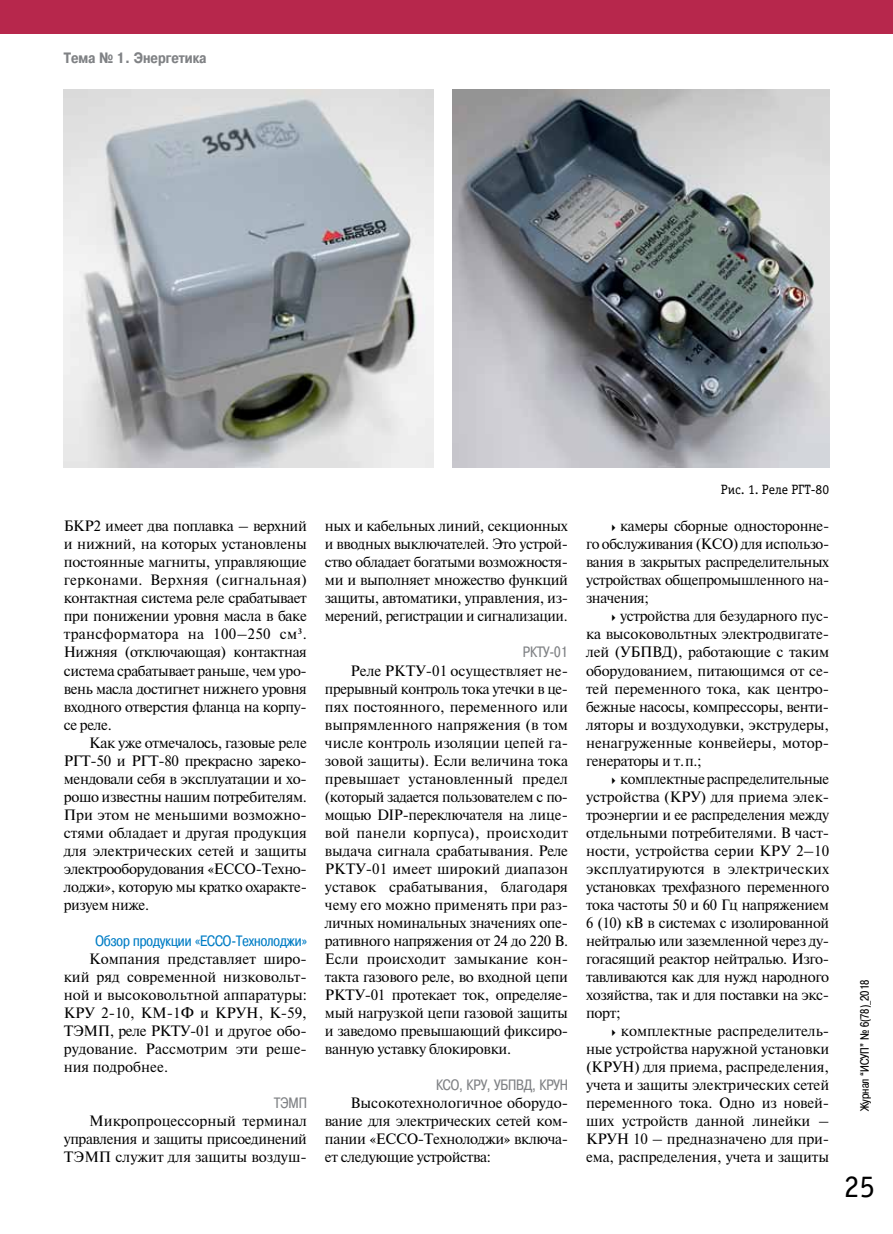
<style>
.page{position:relative;width:893px;height:1234px;background:#fff}
.page>*{position:absolute;margin:0;border:0;box-sizing:border-box;transform-origin:0 0}
.t1{font:31.5px "Officina Serif C";color:#000}
.t2{font:15px/18px "Newton";letter-spacing:-.025em;color:#000;text-align:justify}
.t3{font:15px "Pragmatica Cond C";color:#007dc5}
.t4{font:15px "Pragmatica Cond C";color:#808285}
.t5{font:700 15px "Pragmatica Cond C";color:#808285}
.t6{font:13.5px "Officina Serif C";color:#000}
.t7{font:12px "Pragmatica Cond C";color:#000}
</style>
<div class="page">
<div style="left:0;top:0;width:893px;height:34px;background:#b7274c"></div>
<img style="left:64px;top:90px;width:370px;height:377px">
<img style="left:452px;top:90px;width:377px;height:377px">
<p class="t5" style="left:64px;top:50px;width:144px">Тема № 1. Энергетика</p>
<p class="t2" style="left:64px;top:516px;width:245px">БКР2 имеет два поплавка – верхний и нижний, на которых установлены постоянные магниты, управляющие герконами. Верхняя (сигнальная) контактная система реле срабатывает при понижении уровня масла в баке трансформатора на 100–250 см³.<br>Нижняя (отключающая) контактная система срабатывает раньше, чем уро&shy;вень масла достигнет нижнего уровня входного отверстия фланца на корпу&shy;се реле.</p>
<p class="t2" style="left:64px;top:732px;width:245px;text-indent:26px">Как уже отмечалось, газовые реле РГТ-50 и РГТ-80 прекрасно зареко&shy;мендовали себя в эксплуатации и хо&shy;рошо известны нашим потребителям.<br>При этом не меньшими возможно&shy;стями обладает и другая продукция для электрических сетей и защиты электрооборудования «ECCO-Техно&shy;лоджи», которую мы кратко охаракте&shy;ризуем ниже.</p>
<p class="t3" style="left:95px;top:931px;width:213px">Обзор продукции «ЕССО-Технолоджи»</p>
<p class="t2" style="left:64px;top:948px;width:245px;text-indent:26px">Компания представляет широ&shy;кий ряд современной низковольт&shy;ной и высоковольтной аппаратуры:<br>КРУ 2-10, КМ‑1Ф и КРУН, К‑59, ТЭМП, реле РКТУ‑01 и другое обо&shy;рудование. Рассмотрим эти реше&shy;ния подробнее.</p>
<p class="t4" style="left:274px;top:1093px;width:34px">ТЭМП</p>
<p class="t2" style="left:64px;top:1110px;width:245px;text-indent:26px">Микропроцессорный терминал управления и защиты присоединений ТЭМП служит для защиты воздуш-</p>
<p class="t2" style="left:325px;top:516px;width:245px">ных и кабельных линий, секционных и вводных выключателей. Это устрой&shy;ство обладает богатыми возможностя&shy;ми и выполняет множество функций защиты, автоматики, управления, из&shy;мерений, регистрации и сигнализации.</p>
<p class="t4" style="left:523px;top:643px;width:47px">РКТУ‑01</p>
<p class="t2" style="left:325px;top:660px;width:245px;text-indent:26px">Реле РКТУ‑01 осуществляет не&shy;прерывный контроль тока утечки в це&shy;пях постоянного, переменного или выпрямленного напряжения (в том числе контроль изоляции цепей га&shy;зовой защиты). Если величина тока превышает установленный предел (который задается пользователем с по&shy;мощью DIP-переключателя на лице&shy;вой панели корпуса), происходит выдача сигнала срабатывания. Реле РКТУ‑01 имеет широкий диапазон уставок срабатывания, благодаря чему его можно применять при раз&shy;личных номинальных значениях опе&shy;ративного напряжения от 24 до 220 В.<br>Если происходит замыкание кон&shy;такта газового реле, во входной цепи РКТУ‑01 протекает ток, определяе&shy;мый нагрузкой цепи газовой защиты и заведомо превышающий фиксиро&shy;ванную уставку блокировки.</p>
<p class="t4" style="left:436px;top:1075px;width:134px">КСО, КРУ, УБПВД, КРУН</p>
<p class="t2" style="left:325px;top:1092px;width:245px;text-indent:26px">Высокотехнологичное оборудо&shy;вание для электрических сетей ком&shy;пании «ЕССО-Технолоджи» включа&shy;ет следующие устройства:</p>
<p class="t6" style="left:721px;top:482px;width:110px">Рис. 1. Реле РГТ‑80</p>
<p class="t2" style="left:586px;top:516px;width:245px;text-indent:34px">камеры сборные односторонне&shy;го обслуживания (КСО) для использо&shy;вания в закрытых распределительных устройствах общепромышленного на&shy;значения;</p>
<p class="t2" style="left:586px;top:606px;width:245px;text-indent:34px">устройства для безударного пус&shy;ка высоковольтных электродвигате&shy;лей (УБПВД), работающие с таким оборудованием, питающимся от се&shy;тей переменного тока, как центро&shy;бежные насосы, компрессоры, венти&shy;ляторы и воздуходувки, экструдеры, ненагруженные конвейеры, мотор&shy;генераторы и т.п.;</p>
<p class="t2" style="left:586px;top:768px;width:245px;text-indent:34px">комплектные распределительные устройства (КРУ) для приема элек&shy;троэнергии и ее распределения между отдельными потребителями. В част&shy;ности, устройства серии КРУ 2–10 эксплуатируются в электрических установках трехфазного переменного тока частоты 50 и 60 Гц напряжением 6 (10) кВ в системах с изолированной нейтралью или заземленной через ду&shy;гогасящий реактор нейтралью. Изго&shy;тавливаются как для нужд народного хозяйства, так и для поставки на экс&shy;порт;</p>
<p class="t2" style="left:586px;top:1020px;width:245px;text-indent:35px">комплектные распределитель&shy;ные устройства наружной установки (КРУН) для приема, распределения, учета и защиты электрических сетей переменного тока. Одно из новей&shy;ших устройств данной линейки – КРУН 10 – предназначено для при&shy;ема, распределения, учета и защиты</p>
<p class="t7" style="left:858px;top:1110px;width:133px;rotate:-90deg">Журнал “ИСУП” № 6(78)_2018</p>
<h1 class="t1" style="left:844px;top:1168px;width:33px">25</h1>
</div>
